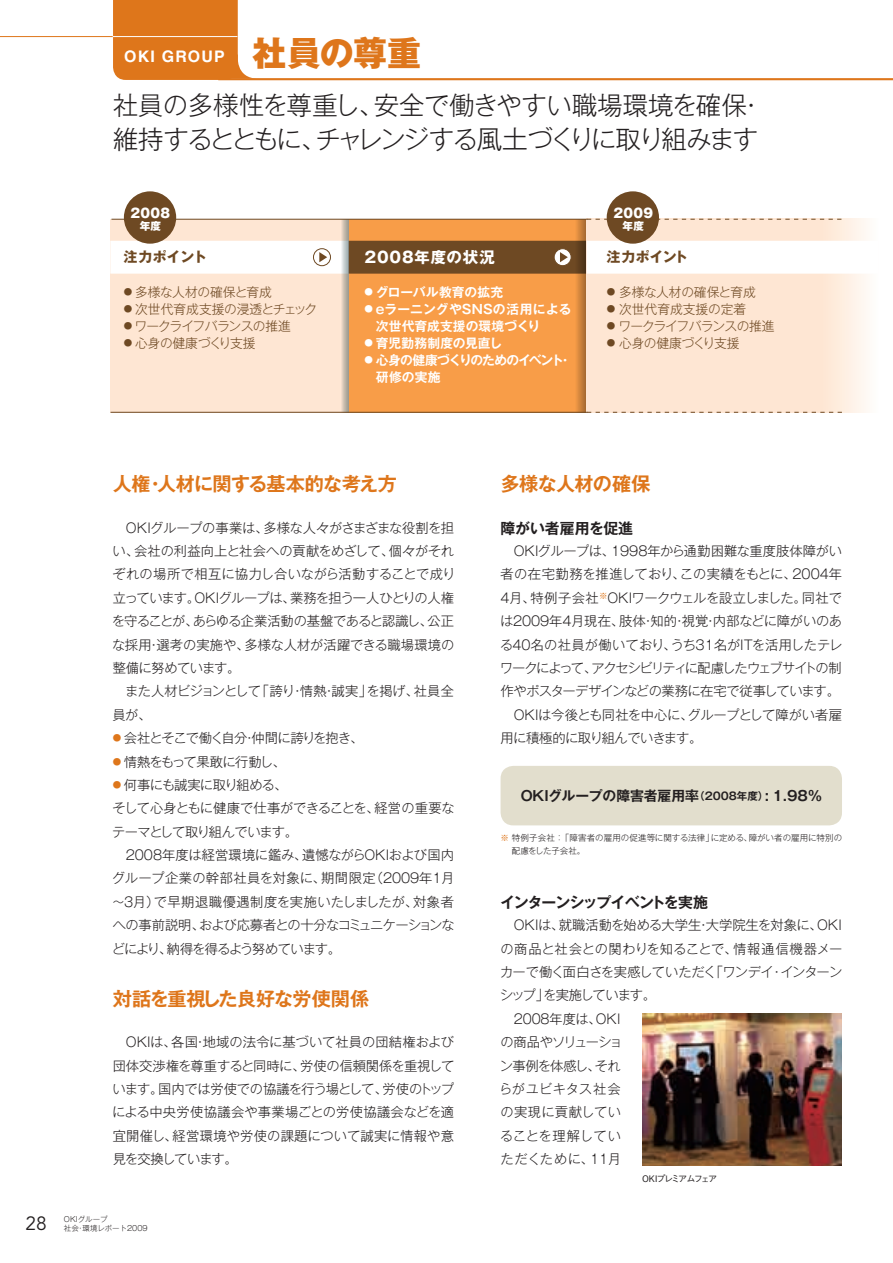
<style>
.page{position:relative;width:893px;height:1263px;background:#fff}
.page>*{position:absolute;margin:0;border:0;box-sizing:border-box;transform-origin:0 0}
.t1{font:300 25.5px/34px "Gothic MB101 Pro";letter-spacing:-.055em;color:#231f20}
.t2{font:700 19.2px "Gothic MB101 Pro De";letter-spacing:-.035em;color:#de761b}
.t3{font:19.2px "Avenir";color:#231f20}
.t4{font:700 15.9px "Helvetica";letter-spacing:.075em;color:#fff}
.t5{font:700 15.45px "Gothic MB101 Pro";letter-spacing:.05em;color:#fff}
.t6{font:700 14.85px "Gothic MB101 Pro De";letter-spacing:-.065em;color:#231f20}
.t7{font:700 14.85px "Gothic MB101 Pro De";letter-spacing:-.005em;color:#231f20}
.t8{font:700 13.8px "Gothic MB101 Pro De";letter-spacing:-.005em;color:#231f20}
.t9{font:700 13.8px "Gothic MB101 Pro";letter-spacing:.015em;color:#6e4923}
.t10{font:300 13.35px/23.4px "Gothic MB101 Pro";letter-spacing:-.025em;color:#231f20}
.t11{font:300 13.35px "Gothic MB101 Pro";letter-spacing:-.05em;color:#231f20}
.t12{font:300 13.35px "Gothic MB101 Pro";letter-spacing:-.005em;color:#231f20}
.t13{font:300 13.35px "Gothic MB101 Pro";letter-spacing:.015em;color:#231f20}
.t14{font:300 13.35px "Gothic MB101 Pro";letter-spacing:-.075em;color:#231f20}
.t15{font:300 13.35px "Gothic MB101 Pro";letter-spacing:-.085em;color:#231f20}
.t16{font:300 13.35px "Gothic MB101 Pro";letter-spacing:.025em;color:#231f20}
.t17{font:300 13.35px "Gothic MB101 Pro";letter-spacing:.005em;color:#231f20}
.t18{font:300 12.75px "Gothic MB101 Pro";letter-spacing:-.02em;color:#6e4923}
.t19{font:700 12.75px/17px "Gothic MB101 Pro De";color:#fff}
.t20{font:300 12.75px "Gothic MB101 Pro";letter-spacing:-.05em;color:#6e4923}
.t21{font:700 12.75px/17px "Gothic MB101 Pro De";letter-spacing:-.05em;color:#fff}
.t22{font:300 12.75px "Gothic MB101 Pro";color:#6e4923}
.t23{font:800 12.75px "Gothic MB101 Pro";letter-spacing:.02em;color:#fff}
.t24{font:800 10.65px "Gothic MB101 Pro";color:#fff}
.t25{font:500 9px "Gothic BBB Pro";letter-spacing:-.175em;color:#231f20}
.t26{font:300 8.55px/12.8px "Gothic MB101 Pro";color:#231f20}
.t27{font:300 7.5px/9.6px "Gothic MB101 Pro";color:#231f20}
.s1{font-family:"Gothic MB101 Pro";font-weight:800;font-size:34.05px;color:#de761b}
.s2{font-size:8.55px}
.s3{font-size:8.55px;color:#de761b}
.s4{font-size:10.65px}
.s5{color:#de761b}
</style>
<div class="page">
<div style="left:501px;top:766px;width:341px;height:59px;background:#e2decd;border-radius:13px"></div>
<div style="left:110px;top:219px;width:239px;height:194px;background:#fee6d3"></div>
<div style="left:349px;top:219px;width:238px;height:193px;background:#f89d48"></div>
<div style="left:111px;top:241px;width:238px;height:32px;background:#fff"></div>
<div style="left:349px;top:241px;width:238px;height:32px;background:#6e4923"></div>
<svg style="left:338px;top:220px;width:11px;height:192px"></svg>
<svg style="left:573px;top:220px;width:14px;height:192px"></svg>
<svg style="left:587px;top:219px;width:280px;height:194px;background:#fde7d5"></svg>
<img style="left:642px;top:1013px;width:200px;height:153px">
<div style="left:587px;top:241px;width:291px;height:32px;background:#fff"></div>
<hr style="left:218px;top:78px;width:675px;height:2px;background:#de761b">
<hr style="left:0;top:36px;width:153px;height:1px;background:#de761b">
<svg style="left:113px;top:0;width:146px;height:80px;background:#e2883a"></svg>
<hr style="left:113px;top:36px;width:124px;height:1px;background:#fff">
<svg style="left:313px;top:249px;width:17px;height:17px"></svg>
<div style="left:313px;top:248px;width:18px;height:18px;border:1px solid #6e4923;border-radius:50%"></div>
<svg style="left:319px;top:252px;width:8px;height:10px"></svg>
<svg style="left:554px;top:249px;width:17px;height:17px"></svg>
<div style="left:554px;top:248px;width:17px;height:18px;border:1px solid #6e4923;border-radius:50%"></div>
<svg style="left:560px;top:252px;width:8px;height:10px"></svg>
<hr style="left:111px;top:412px;width:476px;height:1px;background:#6e4923">
<hr style="left:111px;top:219px;width:476px;height:1px;background:#6e4923">
<svg style="left:587px;top:412px;width:255px;height:1px"></svg>
<svg style="left:587px;top:219px;width:254px;height:1px"></svg>
<div style="left:607px;top:191px;width:52px;height:53px;background:#6e4923;border-radius:50%"></div>
<div style="left:124px;top:191px;width:52px;height:53px;background:#6e4923;border-radius:50%"></div>
<p class="t4" style="left:124px;top:47px;width:298px">OKI GROUP <span class="s1">社員の尊重</span></p>
<h1 class="t1" style="left:113px;top:85px;width:653px">社員の多様性を尊重し、安全で働きやすい職場環境を確保・維持するとともに、チャレンジする風土づくりに取り組みます</h1>
<p class="t23" style="left:131px;top:203px;width:41px">2008</p>
<p class="t24" style="left:140px;top:217px;width:23px">年度</p>
<p class="t23" style="left:613px;top:203px;width:41px">2009</p>
<p class="t24" style="left:622px;top:217px;width:23px">年度</p>
<p class="t5" style="left:365px;top:244px;width:132px">2008年度の状況</p>
<p class="t9" style="left:124px;top:246px;width:85px">注力ポイント</p>
<p class="t9" style="left:607px;top:246px;width:83px">注力ポイント</p>
<p class="t18" style="left:124px;top:281px;width:150px"><span class="s2">●</span> 多様な人材の確保と育成</p>
<p class="t18" style="left:124px;top:298px;width:195px"><span class="s2">●</span> 次世代育成支援の浸透とチェック</p>
<p class="t20" style="left:124px;top:315px;width:168px"><span class="s2">●</span> ワークライフバランスの推進</p>
<p class="t18" style="left:124px;top:332px;width:133px"><span class="s2">●</span> 心身の健康づくり支援</p>
<p class="t19" style="left:365px;top:282px;width:140px"><span class="s2">●</span> グローバル教育の拡充</p>
<p class="t19" style="left:376px;top:299px;width:197px;text-indent:-11px"><span class="s2">●</span> eラーニングやSNSの活用による次世代育成支援の環境づくり</p>
<p class="t19" style="left:365px;top:333px;width:139px"><span class="s2">●</span> 育児勤務制度の見直し</p>
<p class="t21" style="left:376px;top:350px;width:197px;text-indent:-11px"><span class="s2">●</span> 心身の健康づくりのためのイベント・研修の実施</p>
<p class="t18" style="left:607px;top:281px;width:151px"><span class="s2">●</span> 多様な人材の確保と育成</p>
<p class="t22" style="left:607px;top:298px;width:141px"><span class="s2">●</span> 次世代育成支援の定着</p>
<p class="t20" style="left:607px;top:315px;width:170px"><span class="s2">●</span> ワークライフバランスの推進</p>
<p class="t18" style="left:607px;top:332px;width:134px"><span class="s2">●</span> 心身の健康づくり支援</p>
<h2 class="t2" style="left:113px;top:468px;width:286px">人権・人材に関する基本的な考え方</h2>
<h2 class="t2" style="left:501px;top:468px;width:151px">多様な人材の確保</h2>
<p class="t10" style="left:112px;top:514px;width:345px">　OKIグループの事業は、多様な人々がさまざまな役割を担い、会社の利益向上と社会への貢献をめざして、個々がそれぞれの場所で相互に協力し合いながら活動することで成り立っています。OKIグループは、業務を担う一人ひとりの人権を守ることが、あらゆる企業活動の基盤であると認識し、公正な採用・選考の実施や、多様な人材が活躍できる職場環境の整備に努めています。<br>　また人材ビジョンとして「誇り・情熱・誠実」を掲げ、社員全員が、</p>
<p class="t14" style="left:113px;top:727px;width:252px"><span class="s3">●</span> 会社とそこで働く自分・仲間に誇りを抱き、</p>
<p class="t11" style="left:113px;top:750px;width:175px"><span class="s3">●</span> 情熱をもって果敢に行動し、</p>
<p class="t10" style="left:112px;top:771px;width:345px"><span class="s3">●</span> 何事にも誠実に取り組める、<br>そして心身ともに健康で仕事ができることを、経営の重要なテーマとして取り組んでいます。<br>　2008年度は経営環境に鑑み、遺憾ながらOKIおよび国内グループ企業の幹部社員を対象に、期間限定（2009年1月～3月）で早期退職優遇制度を実施いたしましたが、対象者への事前説明、および応募者との十分なコミュニケーションなどにより、納得を得るよう努めています。</p>
<h2 class="t2" style="left:113px;top:982px;width:258px">対話を重視した良好な労使関係</h2>
<p class="t10" style="left:112px;top:1028px;width:344px;text-align:justify">　OKIは、各国・地域の法令に基づいて社員の団結権および団体交渉権を尊重すると同時に、労使の信頼関係を重視しています。国内では労使での協議を行う場として、労使のトップによる中央労使協議会や事業場ごとの労使協議会などを適宜開催し、経営環境や労使の課題について誠実に情報や意見を交換しています。</p>
<h2 class="t3" style="left:26px;top:1213px;width:11px">28</h2>
<p class="t27" style="left:64px;top:1213px;width:85px">OKIグループ<br>社会・環境レポート2009</p>
<p class="t7" style="left:501px;top:516px;width:134px">障がい者雇用を促進</p>
<p class="t10" style="left:500px;top:537px;width:344px">　OKIグループは、1998年から通勤困難な重度肢体障がい者の在宅勤務を推進しており、この実績をもとに、2004年<br>4月、特例子会社<sup>※</sup>OKIワークウェルを設立しました。同社では2009年4月現在、肢体・知的・視覚・内部などに障がいのある40名の社員が働いており、うち31名がITを活用したテレワークによって、アクセシビリティに配慮したウェブサイトの制作やポスターデザインなどの業務に在宅で従事しています。　OKIは今後とも同社を中心に、グループとして障がい者雇用に積極的に取り組んでいきます。</p>
<p class="t8" style="left:521px;top:784px;width:303px">OKIグループの障害者雇用率<span class="s4">（2008年度）</span>: 1.98％</p>
<p class="t26" style="left:512px;top:830px;width:332px;text-indent:-11px"><span class="s5">※</span> 特例子会社 ： 「障害者の雇用の促進等に関する法律」に定める、障がい者の雇用に特別の配慮をした子会社。</p>
<p class="t6" style="left:500px;top:890px;width:209px">インターンシップイベントを実施</p>
<p class="t12" style="left:501px;top:914px;width:343px">　OKIは、就職活動を始める大学生・大学院生を対象に、OKI</p>
<p class="t13" style="left:500px;top:937px;width:343px">の商品と社会との関わりを知ることで、情報通信機器メー</p>
<p class="t11" style="left:500px;top:961px;width:344px">カーで働く面白さを実感していただく「ワンデイ・インターン</p>
<p class="t15" style="left:500px;top:984px;width:158px">シップ」を実施しています。</p>
<p class="t12" style="left:514px;top:1007px;width:108px">2008年度は、OKI</p>
<p class="t14" style="left:500px;top:1031px;width:124px">の商品やソリューショ</p>
<p class="t11" style="left:500px;top:1054px;width:123px">ン事例を体感し、それ</p>
<p class="t13" style="left:499px;top:1078px;width:123px">らがユビキタス社会</p>
<p class="t16" style="left:500px;top:1101px;width:122px">の実現に貢献してい</p>
<p class="t17" style="left:500px;top:1124px;width:122px">ることを理解してい</p>
<p class="t12" style="left:500px;top:1148px;width:122px">ただくために、11月</p>
<p class="t25" style="left:642px;top:1171px;width:77px">O KIプレミアムフェア</p>
</div>
